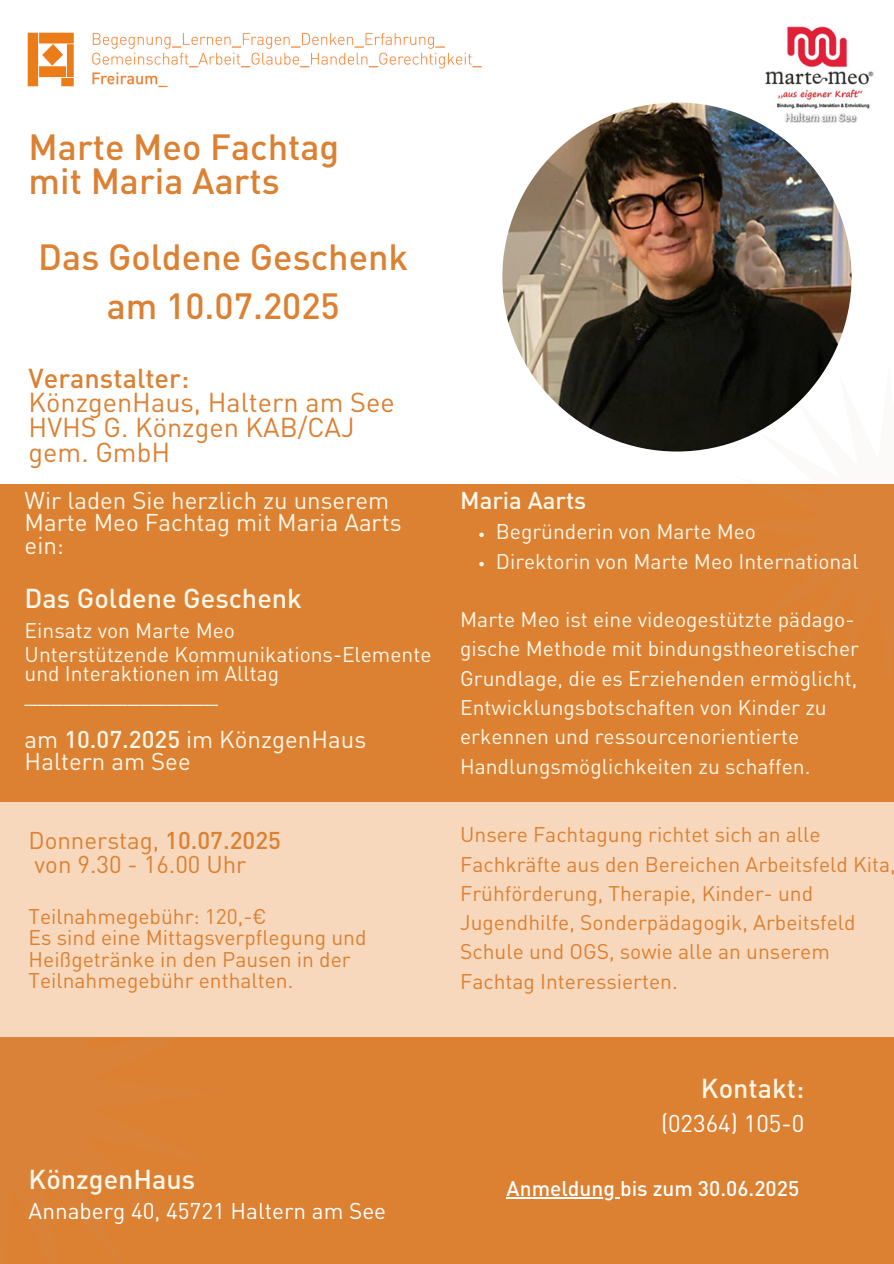
<style>
.page{position:relative;width:894px;height:1264px;background:#fff}
.page>*{position:absolute;margin:0;border:0;box-sizing:border-box;transform-origin:0 0}
.t1{font:500 36px/33.8px "DIN Pro";color:#dc8032}
.t2{font:27px/24.8px "DIN Pro";color:#dc8032}
.t3{font:500 27px "DIN Pro";color:#fff7e8}
.t4{font:24px/22.5px "DIN Pro";color:#fff7e8}
.t5{font:24px "DIN Pro";color:#dc8032}
.t6{font:24px "DIN Pro";color:#fff}
.t7{font:500 24px "DIN Pro";color:#fff7e8}
.t8{font:22.5px "DIN Pro";color:#fff}
.t9{font:21px/29.2px "DIN Pro";color:#fff7e8}
.t10{font:21px/29.2px "DIN Pro";color:#dc8032}
.t11{font:500 21px "DIN Pro";color:#fff}
.s1{font-weight:500}
</style>
<div class="page">
<div style="left:0;top:483px;width:893px;height:780px;background:#dc8032"></div>
<div style="left:0;top:802px;width:893px;height:234px;background:#f8d8bc"></div>
<svg style="left:725px;top:364px;width:168px;height:120px"></svg>
<img style="left:92px;top:32px;width:390px;height:56px">
<img style="left:27px;top:32px;width:47px;height:55px">
<img style="left:760px;top:26px;width:114px;height:103px">
<img style="left:502px;top:102px;width:349px;height:349px;border-radius:50%">
<hr style="left:506px;top:1197px;width:114px;height:1px;background:#fff">
<svg style="left:479px;top:532px;width:4px;height:5px"></svg>
<svg style="left:479px;top:562px;width:4px;height:4px"></svg>
<p class="t1" style="left:29px;top:134px;width:312px">Marte Meo Fachtag mit Maria Aarts</p>
<p class="t1" style="left:38px;top:235px;width:371px;line-height:49.5px;text-align:center">Das Goldene Geschenk am 10.07.2025</p>
<p class="t2" style="left:29px;top:368px;width:367px"><span class="s1">Veranstalter:<br></span>KönzgenHaus, Haltern am See<br>HVHS G. Könzgen KAB/CAJ gem. GmbH</p>
<h1 class="t4" style="left:25px;top:491px;width:378px">Wir laden Sie herzlich zu unserem<br>Marte Meo Fachtag mit Maria Aarts ein:</h1>
<h1 class="t3" style="left:25px;top:587px;width:279px">Das Goldene Geschenk</h1>
<h3 class="t9" style="left:25px;top:618px;width:212px">Einsatz von Marte Meo</h3>
<p class="t9" style="left:25px;top:647px;width:408px;line-height:19.2px">Unterstützende Kommunikations-Elemente und Interaktionen im Alltag</p>
<h5 class="t4" style="left:25px;top:685px;width:195px">_______________</h5>
<p class="t4" style="left:25px;top:730px;width:343px">am <span class="s1">10.07.2025</span> im KönzgenHaus<br>Haltern am See</p>
<h4 class="t5" style="left:29px;top:830px;width:254px">Donnerstag, <span class="s1">10.07.2025</span></h4>
<p class="t5" style="left:35px;top:855px;width:213px">von 9.30 - 16.00 Uhr</p>
<p class="t10" style="left:29px;top:903px;width:239px">Teilnahmegebühr: 120,-€</p>
<p class="t10" style="left:29px;top:929px;width:339px;line-height:21.3px">Es sind eine Mittagsverpflegung und<br>Heißgetränke in den Pausen in der<br>Teilnahmegebühr enthalten.</p>
<p class="t7" style="left:460px;top:490px;width:128px">Maria Aarts</p>
<p class="t9" style="left:495px;top:519px;width:262px">Begründerin von Marte Meo</p>
<p class="t9" style="left:495px;top:548px;width:364px">Direktorin von Marte Meo International</p>
<p class="t9" style="left:460px;top:607px;width:400px">Marte Meo ist eine videogestützte pädago&shy;gische Methode mit bindungstheoretischer Grundlage, die es Erziehenden ermöglicht, Entwicklungsbotschaften von Kinder zu erkennen und ressourcenorientierte Handlungsmöglichkeiten zu schaffen.</p>
<p class="t10" style="left:460px;top:822px;width:437px">Unsere Fachtagung richtet sich an alle Fachkräfte aus den Bereichen Arbeitsfeld Kita, Frühförderung, Therapie, Kinder- und Jugendhilfe, Sonderpädagogik, Arbeitsfeld Schule und OGS, sowie alle an unserem Fachtag Interessierten.</p>
<h5 class="t3" style="left:700px;top:1077px;width:105px">Kontakt:</h5>
<h5 class="t6" style="left:660px;top:1113px;width:145px">(02364) 105-0</h5>
<p class="t3" style="left:29px;top:1168px;width:168px">KönzgenHaus</p>
<p class="t11" style="left:506px;top:1180px;width:294px">Anmeldung bis zum 30.06.2025</p>
<p class="t8" style="left:29px;top:1201px;width:359px">Annaberg 40, 45721 Haltern am See</p>
</div>
